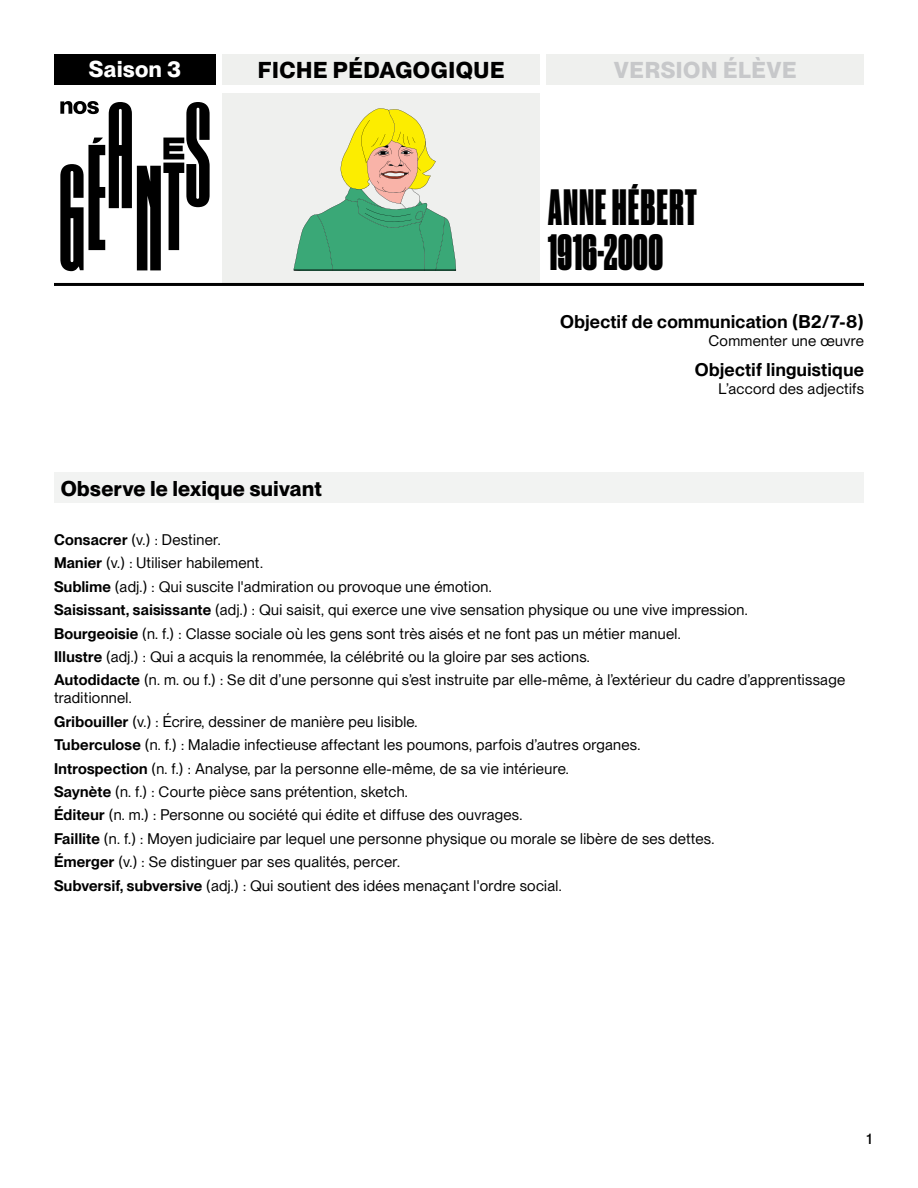
<style>
.page{position:relative;width:918px;height:1188px;background:#fff}
.page>*{position:absolute;margin:0;border:0;box-sizing:border-box;transform-origin:0 0}
.t1{font:48px/45px "Druk Cond Super";letter-spacing:.025em;color:#000}
.t2{font:700 22.5px "PP Neue Montreal";letter-spacing:.025em;color:#000}
.t3{font:700 22.5px "PP Neue Montreal";letter-spacing:.025em;color:#c7c8ca}
.t4{font:700 22.5px "PP Neue Montreal";letter-spacing:.025em;color:#fff}
.t5{font:700 21px "PP Neue Montreal";letter-spacing:.02em;color:#000}
.t6{font:600 18px "PP Neue Montreal TT";letter-spacing:.02em;color:#000}
.t7{font:15px/23.4px "PP Neue Montreal TT";letter-spacing:.02em;color:#000}
.t8{font:15px "PP Neue Montreal";letter-spacing:.02em;color:#000}
.t9{font:500 15px "PP Neue Montreal";color:#000}
.s1{font-weight:600}
</style>
<div class="page">
<div style="left:222px;top:94px;width:318px;height:189px;background:#eff0ee"></div>
<div style="left:54px;top:54px;width:162px;height:31px;background:#000"></div>
<div style="left:547px;top:54px;width:317px;height:31px;background:#eff0ee"></div>
<div style="left:222px;top:54px;width:318px;height:31px;background:#eff0ee"></div>
<svg style="left:60px;top:101px;width:150px;height:170px"></svg>
<hr style="left:54px;top:283px;width:810px;height:3px;background:#000">
<div style="left:54px;top:472px;width:810px;height:31px;background:#f2f3f2"></div>
<svg style="left:294px;top:108px;width:162px;height:162px"></svg>
<hr style="left:294px;top:270px;width:162px;height:1px;background:#000">
<h2 class="t4" style="left:89px;top:56px;width:94px">Saison 3</h2>
<h2 class="t2" style="left:258px;top:57px;width:248px">FICHE PÉDAGOGIQUE</h2>
<h2 class="t3" style="left:614px;top:57px;width:184px">VERSION ÉLÈVE</h2>
<h1 class="t1" style="left:548px;top:184px;width:151px">ANNE HÉBERT<br>1916-2000</h1>
<p class="t6" style="left:560px;top:311px;width:305px">Objectif de communication (B2/7-8)</p>
<p class="t8" style="left:709px;top:332px;width:157px">Commenter une œuvre</p>
<p class="t6" style="left:695px;top:359px;width:171px">Objectif linguistique</p>
<p class="t8" style="left:719px;top:380px;width:147px">L’accord des adjectifs</p>
<h3 class="t5" style="left:61px;top:476px;width:263px">Observe le lexique suivant</h3>
<p class="t7" style="left:54px;top:528px;width:793px"><span class="s1">Consacrer</span> (v.) : Destiner.<br><span class="s1">Manier</span> (v.) : Utiliser habilement.<br><span class="s1">Sublime</span> (adj.) : Qui suscite l'admiration ou provoque une émotion.<br><span class="s1">Saisissant, saisissante</span> (adj.) : Qui saisit, qui exerce une vive sensation physique ou une vive impression.<br><span class="s1">Bourgeoisie</span> (n. f.) : Classe sociale où les gens sont très aisés et ne font pas un métier manuel.<br><span class="s1">Illustre</span> (adj.) : Qui a acquis la renommée, la célébrité ou la gloire par ses actions.<br><span class="s1">Autodidacte</span> (n. m. ou f.) : Se dit d’une personne qui s’est instruite par elle-même, à l’extérieur du cadre d’apprentissage</p>
<p class="t7" style="left:54px;top:686px;width:662px">traditionnel.<br><span class="s1">Gribouiller</span> (v.) : Écrire, dessiner de manière peu lisible.<br><span class="s1">Tuberculose</span> (n. f.) : Maladie infectieuse affectant les poumons, parfois d’autres organes.<br><span class="s1">Introspection</span> (n. f.) : Analyse, par la personne elle-même, de sa vie intérieure.<br><span class="s1">Saynète</span> (n. f.) : Courte pièce sans prétention, sketch.<br><span class="s1">Éditeur</span> (n. m.) : Personne ou société qui édite et diffuse des ouvrages.<br><span class="s1">Faillite</span> (n. f.) : Moyen judiciaire par lequel une personne physique ou morale se libère de ses dettes.<br><span class="s1">Émerger</span> (v.) : Se distinguer par ses qualités, percer.<br><span class="s1">Subversif, subversive</span> (adj.) : Qui soutient des idées menaçant l'ordre social.</p>
<p class="t9" style="left:866px;top:1130px;width:7px">1</p>
</div>
